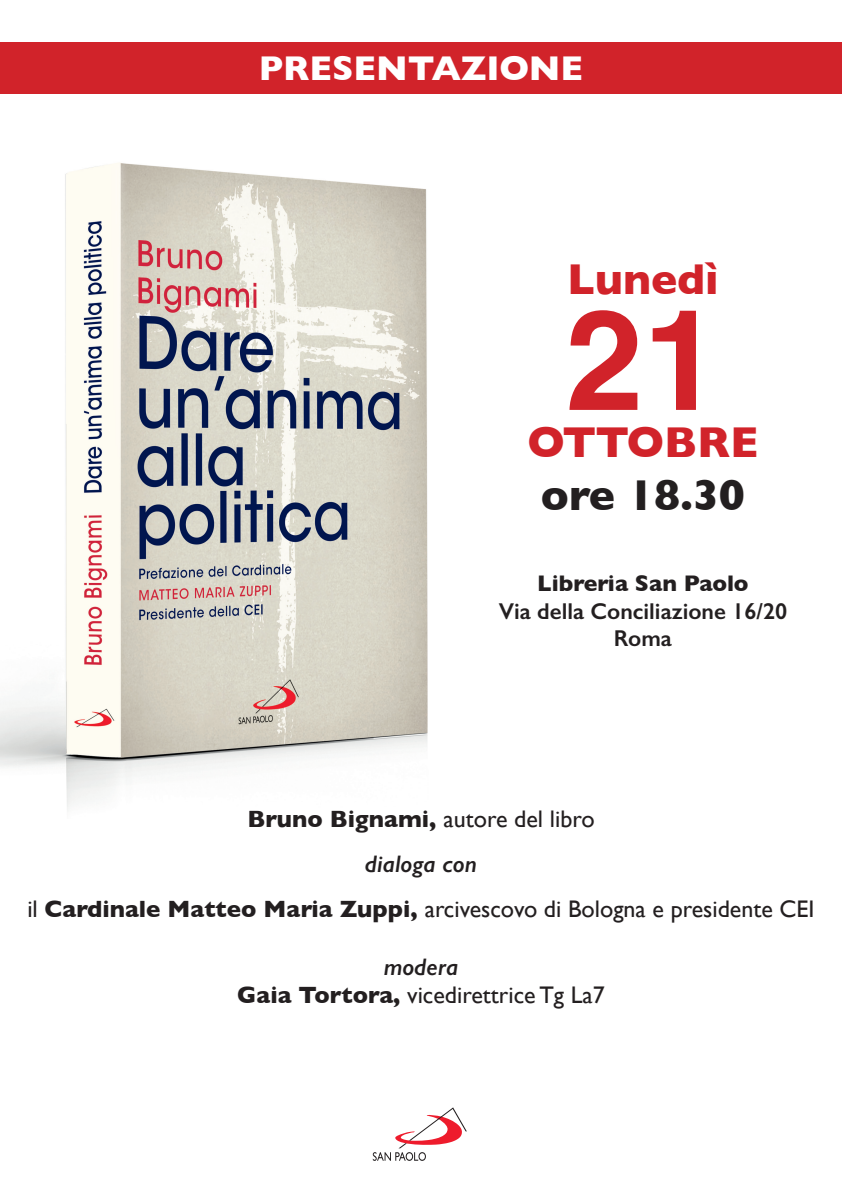
<style>
.page{position:relative;width:842px;height:1191px;background:#fff}
.page>*{position:absolute;margin:0;border:0;box-sizing:border-box;transform-origin:0 0}
.t1{font:700 140px "Helvetica";color:#d1232a}
.t2{font:700 44px "Gill Sans";color:#d1232a}
.t3{font:700 44px "Gill Sans";color:#231f20}
.t4{font:700 35px "Gill Sans";color:#fff}
.t5{font:24px "Gill Sans";color:#231f20}
.t6{font:italic 600 24px "Gill Sans";color:#231f20}
.t7{font:600 23px "Gill Sans";color:#231f20}
.t8{font:700 23px "Gill Sans";color:#231f20}
.s1{font-weight:700}
</style>
<div class="page">
<img style="left:0;top:163px;width:428px;height:647px">
<svg style="left:373px;top:1107px;width:94px;height:53px"></svg>
<div style="left:0;top:43px;width:842px;height:51px;background:#d1232a"></div>
<p class="t4" style="left:259px;top:40px;width:326px">PRESENTAZIONE</p>
<p class="t2" style="left:567px;top:244px;width:153px">Lunedì</p>
<p class="t1" style="left:565px;top:247px;width:157px">21</p>
<p class="t2" style="left:527px;top:407px;width:233px">OTTOBRE</p>
<p class="t3" style="left:541px;top:460px;width:206px">ore 18.30</p>
<p class="t8" style="left:537px;top:565px;width:213px">Libreria San Paolo</p>
<p class="t7" style="left:499px;top:597px;width:290px">Via della Conciliazione 16/20</p>
<p class="t7" style="left:614px;top:624px;width:60px">Roma</p>
<p class="t5" style="left:247px;top:804px;width:349px"><span class="s1">Bruno Bignami,</span> autore del libro</p>
<p class="t6" style="left:365px;top:849px;width:113px">dialoga con</p>
<p class="t5" style="left:27px;top:894px;width:789px">il <span class="s1">Cardinale Matteo Maria Zuppi,</span> arcivescovo di Bologna e presidente CEI</p>
<p class="t6" style="left:384px;top:952px;width:76px">modera</p>
<p class="t5" style="left:237px;top:981px;width:369px"><span class="s1">Gaia Tortora,</span> vicedirettrice Tg La7</p>
</div>
